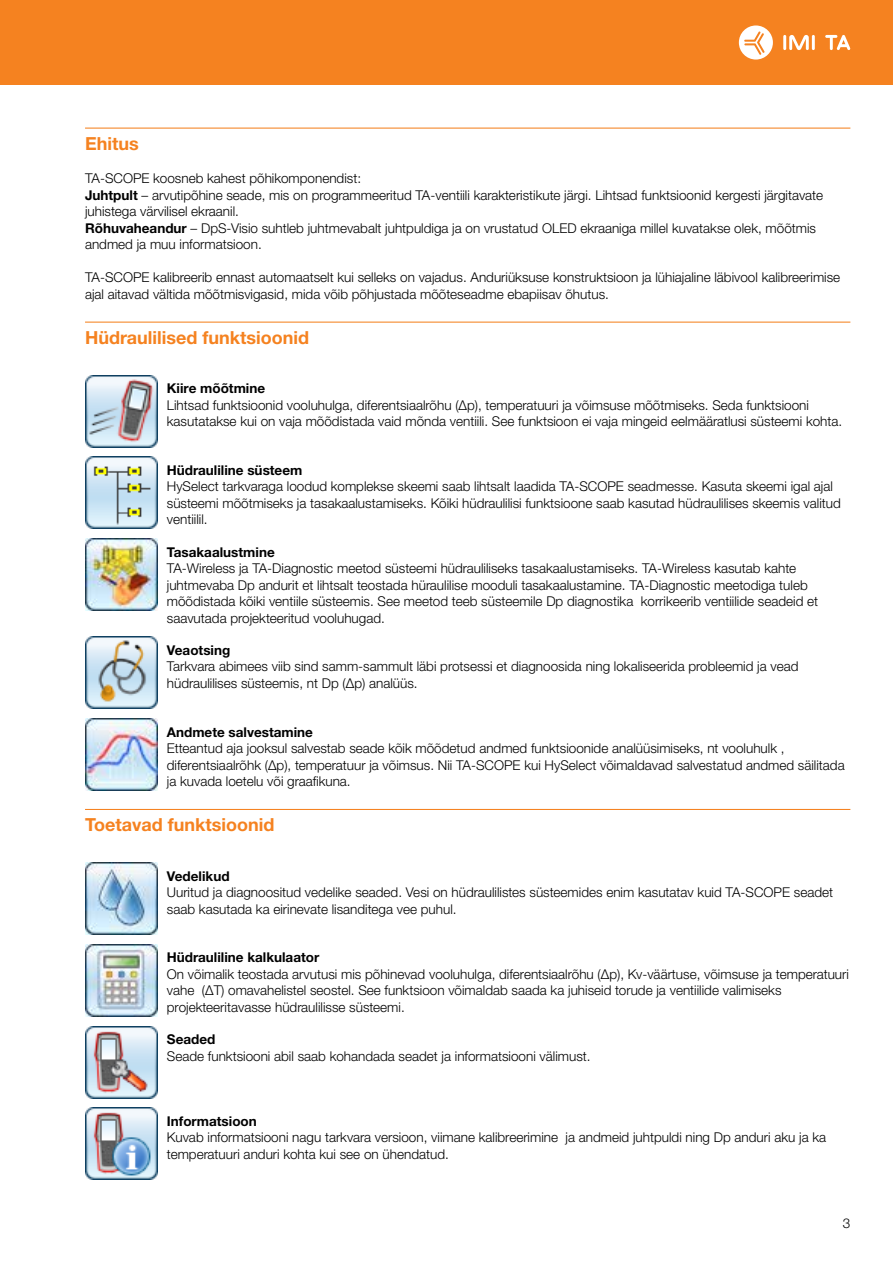
<style>
.page{position:relative;width:893px;height:1263px;background:#fff}
.page>*{position:absolute;margin:0;border:0;box-sizing:border-box;transform-origin:0 0}
.t1{font:700 18px "Helvetica Neue LTW1 G";color:#f58220}
.t2{font:300 13.5px/16.5px "Helvetica Neue LTW1 G";color:#000}
.t3{font:700 13.5px "Helvetica Neue LTW1 G";color:#000}
.s1{font-weight:700}
</style>
<div class="page">
<div style="left:0;top:0;width:893px;height:85px;background:#f58220"></div>
<hr style="left:783px;top:35px;width:3px;height:15px;background:#fff">
<hr style="left:812px;top:35px;width:3px;height:15px;background:#fff">
<svg style="left:789px;top:35px;width:20px;height:15px"></svg>
<svg style="left:825px;top:35px;width:25px;height:15px"></svg>
<svg style="left:739px;top:25px;width:34px;height:35px"></svg>
<hr style="left:85px;top:128px;width:765px;height:1px;background:#f58220">
<hr style="left:85px;top:322px;width:765px;height:1px;background:#f58220">
<hr style="left:85px;top:809px;width:765px;height:1px;background:#f58220">
<img style="left:85px;top:375px;width:72px;height:72px">
<img style="left:85px;top:457px;width:72px;height:72px">
<img style="left:85px;top:539px;width:72px;height:72px">
<img style="left:85px;top:637px;width:72px;height:72px">
<img style="left:85px;top:719px;width:72px;height:72px">
<img style="left:85px;top:862px;width:72px;height:72px">
<img style="left:85px;top:944px;width:72px;height:72px">
<img style="left:85px;top:1026px;width:72px;height:72px">
<img style="left:85px;top:1108px;width:72px;height:72px">
<h1 class="t1" style="left:85px;top:132px;width:55px">Ehitus</h1>
<p class="t2" style="left:85px;top:170px;width:740px">TA-SCOPE koosneb kahest põhikomponendist:<br><span class="s1">Juhtpult</span> – arvutipõhine seade, mis on programmeeritud TA-ventiili karakteristikute järgi. Lihtsad funktsioonid kergesti järgitavate juhistega värvilisel ekraanil.<br><span class="s1">Rõhuvaheandur</span> – DpS-Visio suhtleb juhtmevabalt juhtpuldiga ja on vrustatud OLED ekraaniga millel kuvatakse olek, mõõtmis andmed ja muu informatsioon.</p>
<p class="t2" style="left:85px;top:269px;width:757px">TA-SCOPE kalibreerib ennast automaatselt kui selleks on vajadus. Anduriüksuse konstruktsioon ja lühiajaline läbivool kalibreerimise ajal aitavad vältida mõõtmisvigasid, mida võib põhjustada mõõteseadme ebapiisav õhutus.</p>
<h1 class="t1" style="left:85px;top:326px;width:225px">Hüdraulilised funktsioonid</h1>
<p class="t3" style="left:167px;top:380px;width:100px">Kiire mõõtmine</p>
<p class="t2" style="left:167px;top:397px;width:677px">Lihtsad funktsioonid vooluhulga, diferentsiaalrõhu (Δp), temperatuuri ja võimsuse mõõtmiseks. Seda funktsiooni kasutatakse kui on vaja mõõdistada vaid mõnda ventiili. See funktsioon ei vaja mingeid eelmääratlusi süsteemi kohta.</p>
<p class="t3" style="left:167px;top:462px;width:137px">Hüdrauliline süsteem</p>
<p class="t2" style="left:167px;top:478px;width:675px">HySelect tarkvaraga loodud komplekse skeemi saab lihtsalt laadida TA-SCOPE seadmesse. Kasuta skeemi igal ajal süsteemi mõõtmiseks ja tasakaalustamiseks. Kõiki hüdraulilisi funktsioone saab kasutad hüdraulilises skeemis valitud ventiilil.</p>
<p class="t3" style="left:167px;top:544px;width:109px">Tasakaalustmine</p>
<p class="t2" style="left:167px;top:560px;width:653px">TA-Wireless ja TA-Diagnostic meetod süsteemi hüdrauliliseks tasakaalustamiseks. TA-Wireless kasutab kahte juhtmevaba Dp andurit et lihtsalt teostada hüraulilise mooduli tasakaalustamine. TA-Diagnostic meetodiga tuleb mõõdistada kõiki ventiile süsteemis. See meetod teeb süsteemile Dp diagnostika korrikeerib ventiilide seadeid et saavutada projekteeritud vooluhugad.</p>
<p class="t3" style="left:167px;top:642px;width:65px">Veaotsing</p>
<p class="t2" style="left:167px;top:658px;width:633px">Tarkvara abimees viib sind samm-sammult läbi protsessi et diagnoosida ning lokaliseerida probleemid ja vead hüdraulilises süsteemis, nt Dp (Δp) analüüs.</p>
<p class="t3" style="left:167px;top:724px;width:148px">Andmete salvestamine</p>
<p class="t2" style="left:167px;top:740px;width:679px">Etteantud aja jooksul salvestab seade kõik mõõdetud andmed funktsioonide analüüsimiseks, nt vooluhulk , diferentsiaalrõhk (Δp), temperatuur ja võimsus. Nii TA-SCOPE kui HySelect võimaldavad salvestatud andmed säilitada ja kuvada loetelu või graafikuna.</p>
<h1 class="t1" style="left:85px;top:814px;width:191px">Toetavad funktsioonid</h1>
<p class="t3" style="left:167px;top:867px;width:64px">Vedelikud</p>
<p class="t2" style="left:167px;top:884px;width:668px">Uuritud ja diagnoositud vedelike seaded. Vesi on hüdraulilistes süsteemides enim kasutatav kuid TA-SCOPE seadet saab kasutada ka eirinevate lisanditega vee puhul.</p>
<p class="t3" style="left:167px;top:949px;width:154px">Hüdrauliline kalkulaator</p>
<p class="t2" style="left:167px;top:966px;width:684px">On võimalik teostada arvutusi mis põhinevad vooluhulga, diferentsiaalrõhu (Δp), Kv-väärtuse, võimsuse ja temperatuuri vahe (ΔT) omavahelistel seostel. See funktsioon võimaldab saada ka juhiseid torude ja ventiilide valimiseks projekteeritavasse hüdraulilisse süsteemi.</p>
<p class="t3" style="left:167px;top:1031px;width:50px">Seaded</p>
<p class="t2" style="left:167px;top:1047px;width:425px">Seade funktsiooni abil saab kohandada seadet ja informatsiooni välimust.</p>
<p class="t3" style="left:167px;top:1113px;width:91px">Informatsioon</p>
<p class="t2" style="left:167px;top:1129px;width:661px">Kuvab informatsiooni nagu tarkvara versioon, viimane kalibreerimine ja andmeid juhtpuldi ning Dp anduri aku ja ka temperatuuri anduri kohta kui see on ühendatud.</p>
<p class="t2" style="left:843px;top:1215px;width:9px">3</p>
</div>
